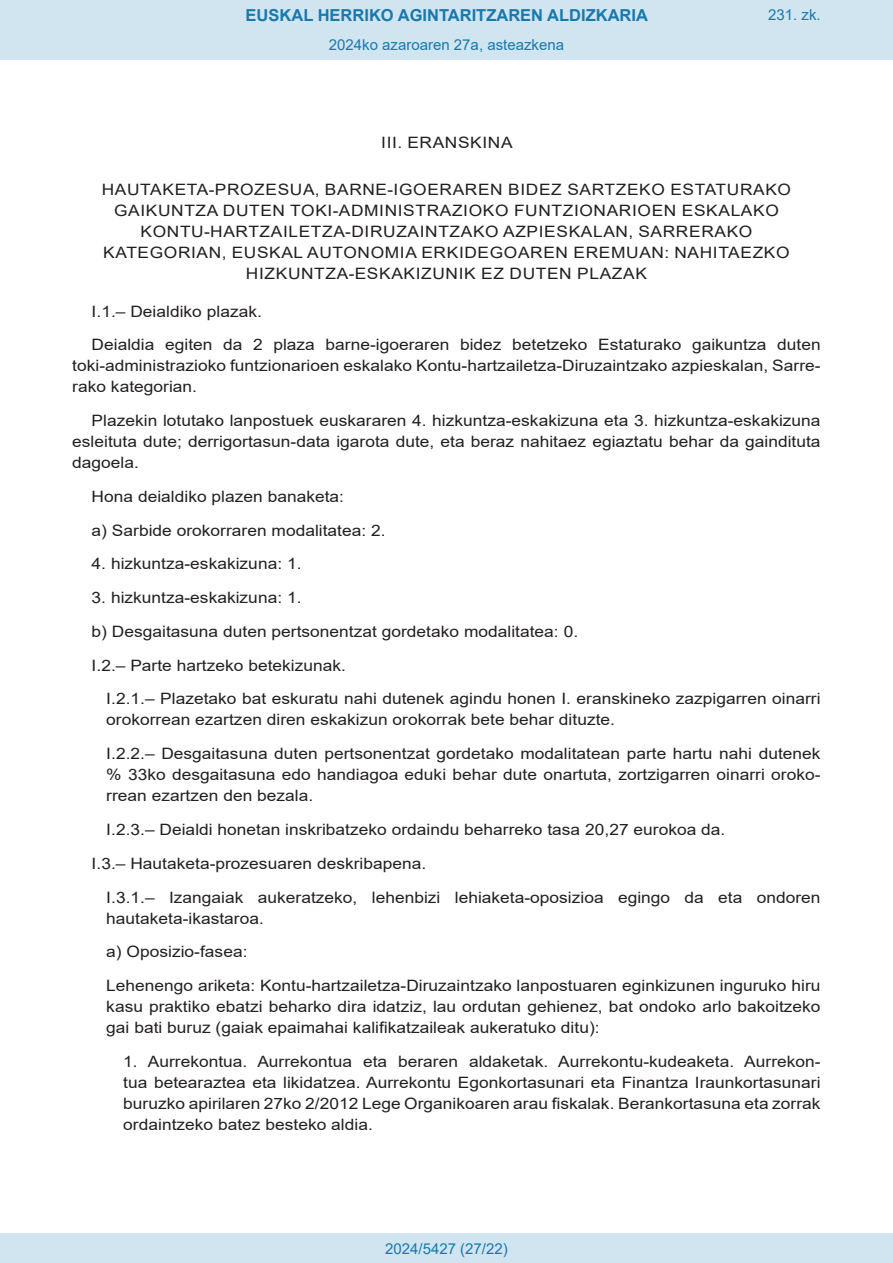
<style>
.page{position:relative;width:893px;height:1263px;background:#fff}
.page>*{position:absolute;margin:0;border:0;box-sizing:border-box;transform-origin:0 0}
.t1{font:700 16.5px "Arial";color:#1879ad}
.BOPVDetalle1{font:15.6px/21px "Arial";color:#231f20;scale:1.11 1}
.BOPVDetalle{font:15.6px/21px "Arial";color:#231f20;text-align:justify;scale:1.11 1}
.BOPVClave{font:15.6px/21px "Arial";letter-spacing:.035em;color:#231f20;text-align:center;scale:1.11 1}
.BOPVDetalle2{font:15.6px/21px "Arial";color:#231f20;text-align:justify;scale:1.11 1}
.Paginacion_Centro{font:15px "Arial";color:#1879ad}
</style>
<div class="page">
<div style="left:0;top:0;width:893px;height:60px;background:#d0e5f0"></div>
<div style="left:0;top:1233px;width:893px;height:30px;background:#d0e5f0"></div>
<p class="t1" style="left:246px;top:3px;width:404px">EUSKAL HERRIKO AGINTARITZAREN ALDIZKARIA</p>
<p class="Paginacion_Centro" style="left:329px;top:35px;width:237px">2024ko azaroaren 27a, asteazkena</p>
<p class="Paginacion_Centro" style="left:768px;top:5px;width:54px">231. zk.</p>
<p class="BOPVClave" style="left:381px;top:132px;width:120px">III. ERANSKINA</p>
<p class="BOPVClave" style="left:102px;top:179px;width:622px">HAUTAKETA-PROZESUA, BARNE-IGOERAREN BIDEZ SARTZEKO ESTATURAKO GAIKUNTZA DUTEN TOKI-ADMINISTRAZIOKO FUNTZIONARIOEN ESKALAKO KONTU-HARTZAILETZA-DIRUZAINTZAKO AZPIESKALAN, SARRERAKO KATEGORIAN, EUSKAL AUTONOMIA ERKIDEGOAREN EREMUAN: NAHITAEZKO HIZKUNTZA-ESKAKIZUNIK EZ DUTEN PLAZAK</p>
<p class="BOPVDetalle" style="left:92px;top:301px;width:155px">I.1.– Deialdiko plazak.</p>
<p class="BOPVDetalle" style="left:72px;top:334px;width:676px;text-indent:19px">Deialdia egiten da 2 plaza barne-igoeraren bidez betetzeko Estaturako gaikuntza duten toki-administrazioko funtzionarioen eskalako Kontu-hartzailetza-Diruzaintzako azpieskalan, Sarre&shy;rako kategorian.</p>
<p class="BOPVDetalle" style="left:72px;top:410px;width:676px;text-indent:19px">Plazekin lotutako lanpostuek euskararen 4. hizkuntza-eskakizuna eta 3. hizkuntza-eskakizuna esleituta dute; derrigortasun-data igarota dute, eta beraz nahitaez egiaztatu behar da gaindituta dagoela.</p>
<p class="BOPVDetalle" style="left:92px;top:486px;width:229px">Hona deialdiko plazen banaketa:</p>
<p class="BOPVDetalle" style="left:92px;top:520px;width:266px">a) Sarbide orokorraren modalitatea: 2.</p>
<p class="BOPVDetalle" style="left:92px;top:553px;width:191px">4. hizkuntza-eskakizuna: 1.</p>
<p class="BOPVDetalle" style="left:92px;top:587px;width:191px">3. hizkuntza-eskakizuna: 1.</p>
<p class="BOPVDetalle" style="left:92px;top:621px;width:440px">b) Desgaitasuna duten pertsonentzat gordetako modalitatea: 0.</p>
<p class="BOPVDetalle" style="left:92px;top:655px;width:231px">I.2.– Parte hartzeko betekizunak.</p>
<p class="BOPVDetalle1" style="left:106px;top:688px;width:645px">I.2.1.– Plazetako bat eskuratu nahi dutenek agindu honen I. eranskineko zazpigarren oinarri orokorrean ezartzen diren eskakizun orokorrak bete behar dituzte.</p>
<p class="BOPVDetalle1" style="left:106px;top:743px;width:645px;text-align:justify">I.2.2.– Desgaitasuna duten pertsonentzat gordetako modalitatean parte hartu nahi dutenek % 33ko desgaitasuna edo handiagoa eduki behar dute onartuta, zortzigarren oinarri oroko&shy;rrean ezartzen den bezala.</p>
<p class="BOPVDetalle1" style="left:106px;top:819px;width:559px">I.2.3.– Deialdi honetan inskribatzeko ordaindu beharreko tasa 20,27 eurokoa da.</p>
<p class="BOPVDetalle" style="left:92px;top:853px;width:303px">I.3.– Hautaketa-prozesuaren deskribapena.</p>
<p class="BOPVDetalle1" style="left:106px;top:886px;width:645px">I.3.1.– Izangaiak aukeratzeko, lehenbizi lehiaketa-oposizioa egingo da eta ondoren hautaketa-ikastaroa.</p>
<p class="BOPVDetalle1" style="left:106px;top:941px;width:129px">a) Oposizio-fasea:</p>
<p class="BOPVDetalle1" style="left:106px;top:975px;width:645px;text-align:justify">Lehenengo ariketa: Kontu-hartzailetza-Diruzaintzako lanpostuaren eginkizunen inguruko hiru kasu praktiko ebatzi beharko dira idatziz, lau ordutan gehienez, bat ondoko arlo bakoitzeko gai bati buruz (gaiak epaimahai kalifikatzaileak aukeratuko ditu):</p>
<p class="BOPVDetalle2" style="left:123px;top:1051px;width:630px">1. Aurrekontua. Aurrekontua eta beraren aldaketak. Aurrekontu-kudeaketa. Aurrekon&shy;tua betearaztea eta likidatzea. Aurrekontu Egonkortasunari eta Finantza Iraunkortasunari buruzko apirilaren 27ko 2/2012 Lege Organikoaren arau fiskalak. Berankortasuna eta zorrak ordaintzeko batez besteko aldia.</p>
<p class="Paginacion_Centro" style="left:385px;top:1238px;width:124px">2024/5427 (27/22)</p>
</div>
